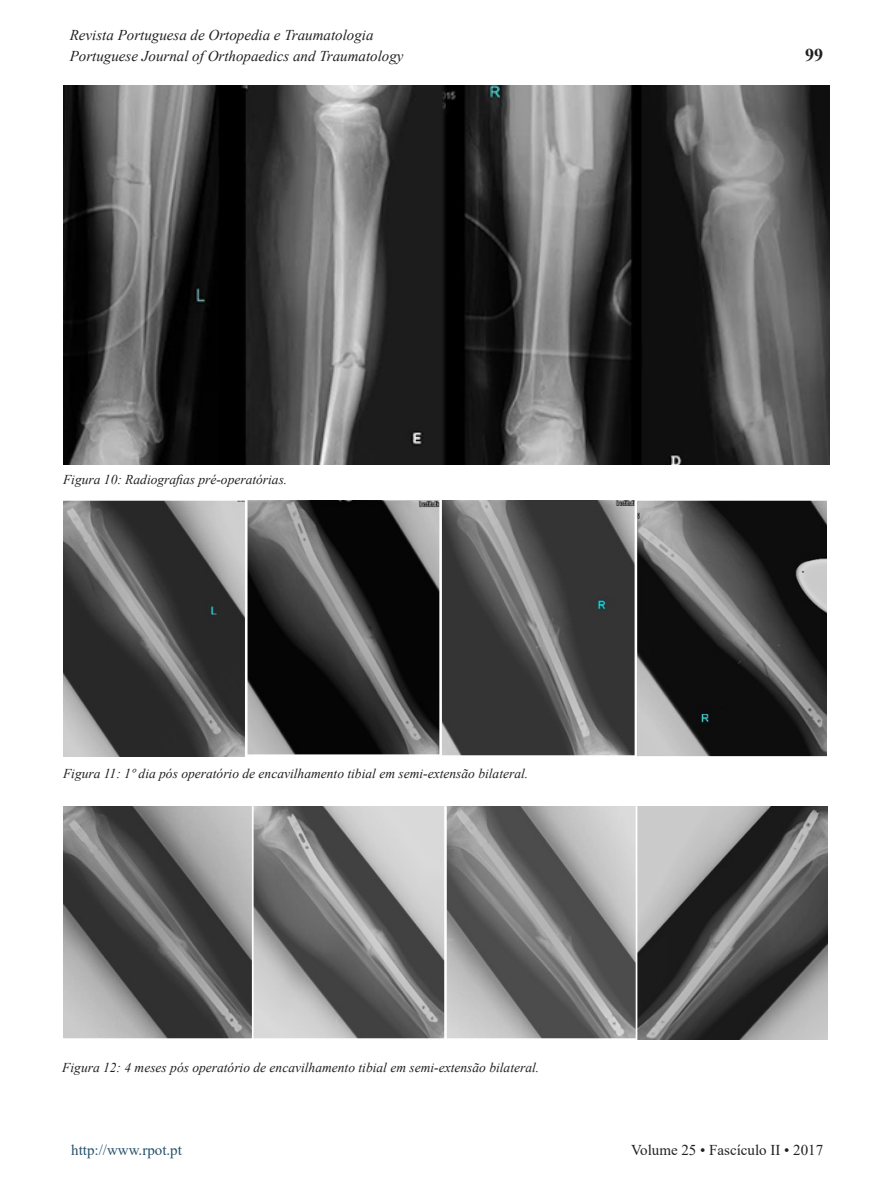
<style>
.page{position:relative;width:893px;height:1191px;background:#fff}
.page>*{position:absolute;margin:0;border:0;box-sizing:border-box;transform-origin:0 0}
.t1{font:700 18px "Times New Roman";color:#231f20}
.t2{font:italic 15px/21px "Times New Roman";color:#231f20}
.t3{font:15px "Times New Roman";color:#231f20}
.t4{font:15px "Times New Roman";color:#27516b}
.t5{font:italic 13.5px "Times New Roman";color:#231f20}
</style>
<div class="page">
<img style="left:63px;top:500px;width:764px;height:256px">
<img style="left:64px;top:85px;width:765px;height:380px">
<img style="left:63px;top:806px;width:765px;height:233px">
<p class="t2" style="left:70px;top:24px;width:335px">Revista Portuguesa de Ortopedia e Traumatologia<br>Portuguese Journal of Orthopaedics and Traumatology</p>
<p class="t5" style="left:63px;top:470px;width:226px">Figura 10: Radiografias pré-operatórias.</p>
<p class="t5" style="left:63px;top:764px;width:467px">Figura 11: 1º dia pós operatório de encavilhamento tibial em semi-extensão bilateral.</p>
<p class="t5" style="left:62px;top:1058px;width:478px">Figura 12: 4 meses pós operatório de encavilhamento tibial em semi-extensão bilateral.</p>
<h1 class="t1" style="left:805px;top:42px;width:19px">99</h1>
<p class="t4" style="left:71px;top:1139px;width:112px">http://www.rpot.pt</p>
<p class="t3" style="left:631px;top:1139px;width:193px">Volume 25 • Fascículo II • 2017</p>
</div>
